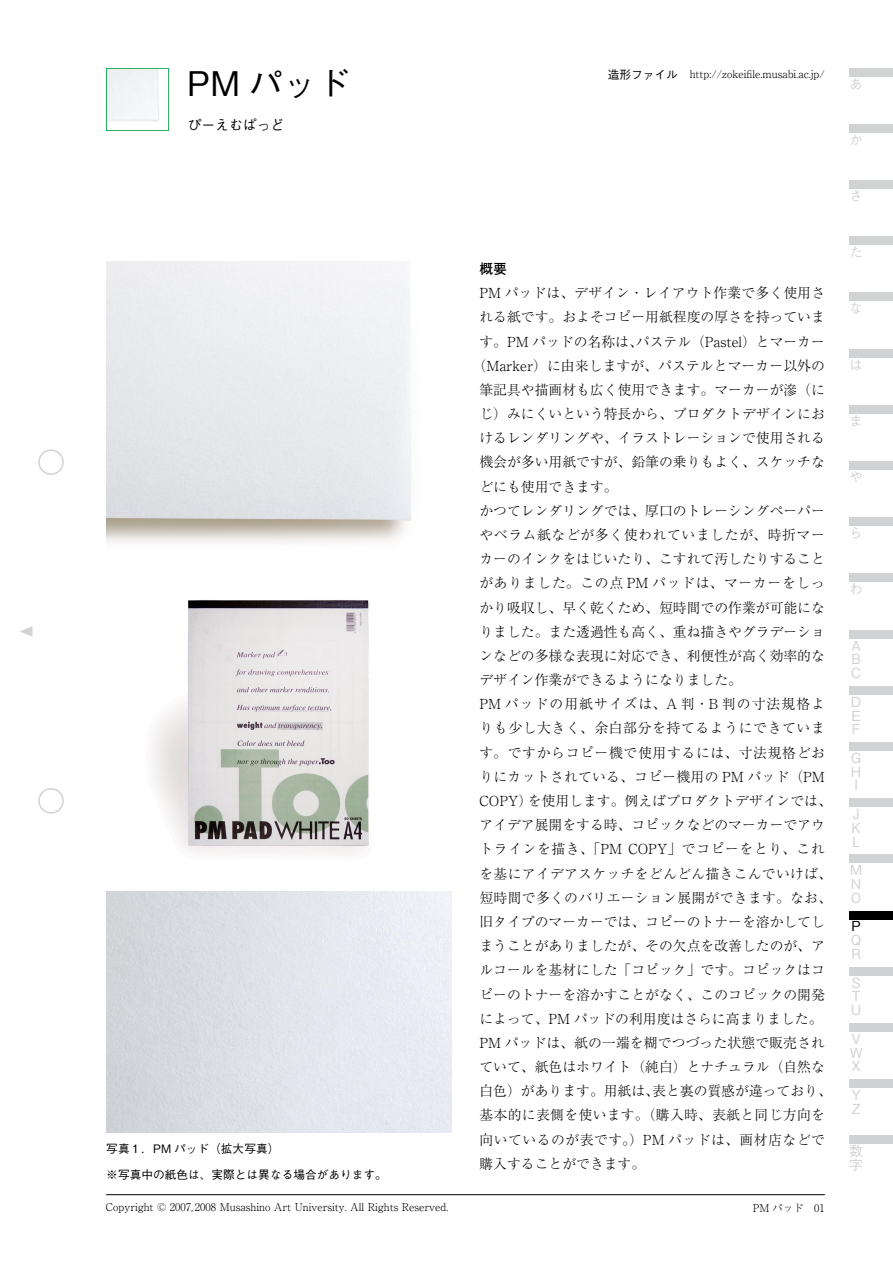
<style>
.page{position:relative;width:893px;height:1263px;background:#fff}
.page>*{position:absolute;margin:0;border:0;box-sizing:border-box;transform-origin:0 0}
.t1{font:500 34.05px "Gothic BBB Pro";color:#000}
.t2{font:300 13.8px/24.2px "Ryumin Pro";color:#000;text-align:right}
.t3{font:300 13.8px/24.2px "Ryumin Pro";letter-spacing:.025em;color:#000}
.t4{font:300 13.8px "Ryumin Pro";letter-spacing:.045em;color:#000}
.t5{font:300 13.8px "Ryumin Pro";letter-spacing:.02em;color:#000}
.t6{font:300 13.8px "Ryumin Pro";letter-spacing:.05em;color:#000}
.t7{font:500 13.8px/13.8px "Gothic BBB Pro";color:#d1d2d4;text-align:justify}
.t8{font:300 13.8px "Ryumin Pro";letter-spacing:.075em;color:#000}
.t9{font:500 13.8px "Gothic BBB Pro";color:#000}
.t10{font:700 13.8px "Futo Go B101 Pro";color:#000}
.t11{font:500 11.7px "Gothic BBB Pro";color:#000}
.t12{font:300 10.65px "Ryumin Pro";color:#000}
.s1{font-family:"Gothic BBB Pro";font-weight:500;font-size:11.7px}
</style>
<div class="page">
<div style="left:38px;top:449px;width:26px;height:26px;border:2px solid #d1d2d4;border-radius:50%"></div>
<div style="left:38px;top:788px;width:26px;height:25px;border:2px solid #d1d2d4;border-radius:50%"></div>
<svg style="left:20px;top:626px;width:13px;height:11px"></svg>
<div style="left:849px;top:1135px;width:44px;height:9px;background:#d1d2d4"></div>
<div style="left:849px;top:1079px;width:44px;height:9px;background:#d1d2d4"></div>
<div style="left:849px;top:1023px;width:44px;height:8px;background:#d1d2d4"></div>
<div style="left:849px;top:967px;width:44px;height:8px;background:#d1d2d4"></div>
<div style="left:849px;top:854px;width:44px;height:9px;background:#d1d2d4"></div>
<div style="left:849px;top:798px;width:44px;height:9px;background:#d1d2d4"></div>
<div style="left:849px;top:742px;width:44px;height:9px;background:#d1d2d4"></div>
<div style="left:849px;top:686px;width:44px;height:9px;background:#d1d2d4"></div>
<div style="left:849px;top:630px;width:44px;height:8px;background:#d1d2d4"></div>
<div style="left:849px;top:574px;width:44px;height:8px;background:#d1d2d4"></div>
<div style="left:849px;top:517px;width:44px;height:9px;background:#d1d2d4"></div>
<div style="left:849px;top:461px;width:44px;height:9px;background:#d1d2d4"></div>
<div style="left:849px;top:405px;width:44px;height:9px;background:#d1d2d4"></div>
<div style="left:849px;top:237px;width:44px;height:8px;background:#d1d2d4"></div>
<div style="left:849px;top:180px;width:44px;height:9px;background:#d1d2d4"></div>
<div style="left:849px;top:124px;width:44px;height:9px;background:#d1d2d4"></div>
<div style="left:849px;top:68px;width:44px;height:9px;background:#d1d2d4"></div>
<hr style="left:106px;top:1194px;width:719px;height:1px;background:#000">
<div style="left:849px;top:911px;width:44px;height:8px;background:#000"></div>
<div style="left:849px;top:293px;width:44px;height:8px;background:#d1d2d4"></div>
<div style="left:849px;top:349px;width:44px;height:8px;background:#d1d2d4"></div>
<img style="left:106px;top:891px;width:346px;height:241px">
<img style="left:106px;top:68px;width:62px;height:62px">
<img style="left:152px;top:600px;width:217px;height:255px">
<h1 class="t1" style="left:187px;top:56px;width:165px">PM パッド</h1>
<p class="t12" style="left:608px;top:66px;width:218px"><span class="s1">造形ファイル　</span>http://zokeifile.musabi.ac j p. /</p>
<p class="t7" style="left:849px;top:75px;width:13px">あ</p>
<p class="t9" style="left:188px;top:114px;width:98px">ぴーえむぱっど</p>
<p class="t7" style="left:849px;top:131px;width:14px">か</p>
<p class="t7" style="left:849px;top:187px;width:12px">さ</p>
<p class="t7" style="left:849px;top:244px;width:14px">た</p>
<p class="t10" style="left:479px;top:258px;width:29px">概要</p>
<p class="t11" style="left:106px;top:1139px;width:175px">写真１．PM パッド（拡大写真(</p>
<p class="t11" style="left:106px;top:1165px;width:282px">※写真中の紙色は、実際とは異なる場合があります。</p>
<p class="t2" style="left:479px;top:280px;width:347px">PM パッドは、デザイン・レイアウト作業で多く使用される紙です。およそコピー用紙程度の厚さを持っていまパステル（Pastel）とマーカー</p>
<p class="t2" style="left:479px;top:328px;width:165px">す。PM パッドの名称は、</p>
<p class="t2" style="left:472px;top:352px;width:354px">（Marker）に由来しますが、パステルとマーカー以外の</p>
<p class="t2" style="left:479px;top:376px;width:347px">筆記具や描画材も広く使用できます。マーカーが滲（に</p>
<p class="t2" style="left:479px;top:401px;width:347px">じ）みにくいという特長から、プロダクトデザインにお</p>
<p class="t2" style="left:479px;top:425px;width:347px">けるレンダリングや、イラストレーションで使用される</p>
<p class="t2" style="left:479px;top:449px;width:347px">機会が多い用紙ですが、鉛筆の乗りもよく、スケッチな</p>
<p class="t2" style="left:479px;top:473px;width:140px">どにも使用できます。</p>
<p class="t2" style="left:479px;top:497px;width:347px">かつてレンダリングでは、厚口のトレーシングペーパー</p>
<p class="t4" style="left:479px;top:524px;width:347px">やベラム紙などが多く使われていましたが、時折マー</p>
<p class="t2" style="left:479px;top:546px;width:347px">カーのインクをはじいたり、こすれて汚したりすること</p>
<p class="t6" style="left:479px;top:572px;width:347px">がありました。この点PM パッドは、マーカーをしっ</p>
<p class="t2" style="left:479px;top:594px;width:347px">かり吸収し、早く乾くため、短時間での作業が可能にな</p>
<p class="t2" style="left:479px;top:618px;width:347px">りました。また透過性も高く、重ね描きやグラデーショ</p>
<p class="t2" style="left:479px;top:643px;width:347px">ンなどの多様な表現に対応でき、利便性が高く効率的な</p>
<p class="t2" style="left:479px;top:667px;width:264px">デザイン作業ができるようになりました。</p>
<p class="t8" style="left:479px;top:693px;width:347px">PM パッドの用紙サイズは、A 判・B 判の寸法規格よ</p>
<p class="t4" style="left:479px;top:717px;width:347px">りも少し大きく、余白部分を持てるようにできていま</p>
<p class="t6" style="left:479px;top:742px;width:347px">す。ですからコピー機で使用するには、寸法規格どお</p>
<p class="t5" style="left:479px;top:766px;width:347px">りにカットされている、コピー機用の PM パッド（PM</p>
<p class="t2" style="left:528px;top:788px;width:306px">を使用します。例えばプロダクトデザインでは、</p>
<p class="t2" style="left:479px;top:788px;width:54px">COPY）</p>
<p class="t2" style="left:479px;top:812px;width:347px">アイデア展開をする時、コピックなどのマーカーでアウ</p>
<p class="t4" style="left:479px;top:838px;width:347px">トラインを描き、「PM COPY」でコピーをとり、これ</p>
<p class="t5" style="left:479px;top:862px;width:354px">を基にアイデアスケッチをどんどん描きこんでいけば、</p>
<p class="t3" style="left:479px;top:884px;width:354px">短時間で多くのバリエーション展開ができます。なお、</p>
<p class="t2" style="left:479px;top:909px;width:347px">旧タイプのマーカーでは、コピーのトナーを溶かしてし</p>
<p class="t2" style="left:479px;top:933px;width:347px">まうことがありましたが、その欠点を改善したのが、ア</p>
<p class="t2" style="left:479px;top:957px;width:347px">ルコールを基材にした「コピック」です。コピックはコ</p>
<p class="t2" style="left:479px;top:981px;width:347px">ピーのトナーを溶かすことがなく、このコピックの開発</p>
<p class="t2" style="left:479px;top:1005px;width:345px">によって、PM パッドの利用度はさらに高まりました。</p>
<p class="t2" style="left:479px;top:1029px;width:347px">PM パッドは、紙の一端を糊でつづった状態で販売され</p>
<p class="t2" style="left:479px;top:1054px;width:347px">ていて、紙色はホワイト（純白）とナチュラル（自然な</p>
<p class="t2" style="left:652px;top:1078px;width:181px">表と裏の質感が違っており、</p>
<p class="t3" style="left:479px;top:1078px;width:347px">白色）があります。用紙は、<br>基本的に表側を使います。（購入時、表紙と同じ方向を向いているのが表です。）PM パッドは、画材店などで購入することができます。</p>
<p class="t7" style="left:849px;top:300px;width:14px">な</p>
<p class="t7" style="left:849px;top:356px;width:14px">は</p>
<p class="t7" style="left:849px;top:412px;width:13px">ま</p>
<p class="t7" style="left:849px;top:468px;width:14px">や</p>
<p class="t7" style="left:849px;top:524px;width:13px">ら</p>
<p class="t7" style="left:849px;top:580px;width:14px">わ</p>
<p class="t7" style="left:851px;top:637px;width:12px">A B C</p>
<p class="t7" style="left:851px;top:693px;width:12px">D E F</p>
<p class="t7" style="left:851px;top:749px;width:12px">G H I</p>
<p class="t7" style="left:851px;top:805px;width:11px">J K L</p>
<p class="t7" style="left:850px;top:861px;width:14px">M N O</p>
<p class="t9" style="left:851px;top:915px;width:11px">P</p>
<p class="t7" style="left:851px;top:931px;width:12px">Q<br>R</p>
<p class="t7" style="left:851px;top:974px;width:12px">S T U</p>
<p class="t7" style="left:850px;top:1030px;width:15px;text-align:left">V<br>W<br>X</p>
<p class="t7" style="left:851px;top:1086px;width:11px">Y<br>Z</p>
<p class="t7" style="left:849px;top:1142px;width:15px">数字</p>
<p class="t12" style="left:106px;top:1199px;width:344px">Copyright © 2007, 2008 Musashino Art University. All Rights Reserved.</p>
<p class="t12" style="left:753px;top:1199px;width:53px">PM パッド</p>
<p class="t12" style="left:814px;top:1199px;width:12px">01</p>
</div>
